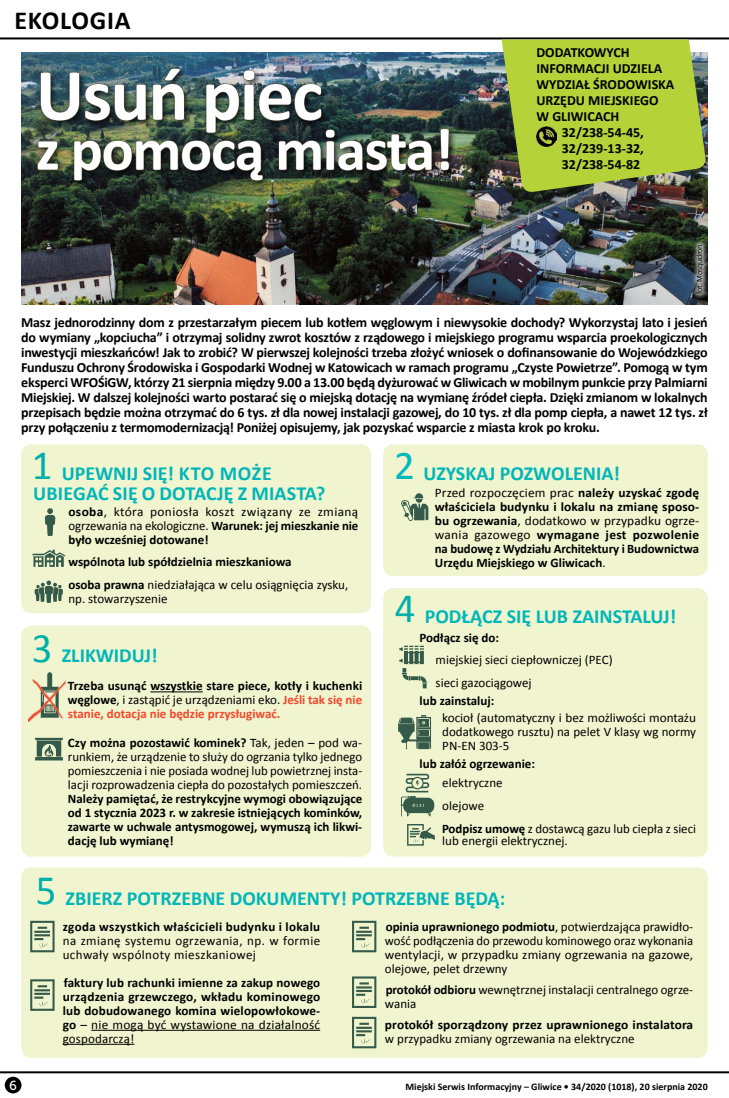
<style>
.page{position:relative;width:729px;height:1098px;background:#fff}
.page>*{position:absolute;margin:0;border:0;box-sizing:border-box;transform-origin:0 0}
.t1{font:700 74px "Calibri";letter-spacing:-.02em;color:#fff}
.t2{font:700 60px "Calibri";letter-spacing:-.02em;color:#fff}
.t3{font:42px "Calibri";color:#00afac}
.t4{font:41px "Calibri";color:#00b9bc}
.t5{font:700 26px "Calibri";letter-spacing:.03em;color:#000}
.t6{font:700 20px "Calibri";color:#00b6b9}
.t7{font:700 14px/15px "Calibri";color:#000;text-align:justify}
.t8{font:700 13px/14px "Calibri";color:#000;text-align:justify}
.t9{font:13px/14px "Calibri";color:#000;text-align:justify}
.t10{font:13px/14px "Calibri";letter-spacing:.03em;color:#000}
.t11{font:700 13px "Calibri";letter-spacing:.03em;color:#000}
.t12{font:13px "Museo Sans 500";color:#fff}
.t13{font:700 10px "Calibri";color:#000}
.t14{font:8px "Calibri";letter-spacing:-.03em;color:#000}
.s1{font-weight:700}
.s2{font-weight:400}
.s3{color:#f4472c}
</style>
<div class="page">
<hr style="left:0;top:1070px;width:729px;height:2px;background:#000">
<div style="left:5px;top:1076px;width:16px;height:16px;background:#000;border-radius:50%"></div>
<hr style="left:0;top:37px;width:729px;height:2px;background:#000">
<div style="left:21px;top:444px;width:350px;height:169px;background:#f0f5cf;border-radius:10px"></div>
<div style="left:21px;top:625px;width:350px;height:231px;background:#f0f5cf;border-radius:10px"></div>
<div style="left:21px;top:867px;width:686px;height:190px;background:#f0f5cf;border-radius:10px"></div>
<div style="left:383px;top:444px;width:324px;height:131px;background:#f0f5cf;border-radius:10px"></div>
<div style="left:383px;top:588px;width:324px;height:268px;background:#f0f5cf;border-radius:10px"></div>
<hr style="left:150px;top:691px;width:53px;height:1px;background:#000">
<svg style="left:45px;top:508px;width:10px;height:27px"></svg>
<svg style="left:35px;top:580px;width:28px;height:22px"></svg>
<svg style="left:32px;top:549px;width:33px;height:17px"></svg>
<svg style="left:401px;top:493px;width:27px;height:27px"></svg>
<svg style="left:47px;top:672px;width:6px;height:7px"></svg>
<img style="left:29px;top:679px;width:38px;height:42px">
<svg style="left:35px;top:737px;width:28px;height:23px"></svg>
<svg style="left:400px;top:773px;width:34px;height:43px"></svg>
<svg style="left:399px;top:645px;width:28px;height:43px"></svg>
<svg style="left:398px;top:715px;width:33px;height:33px"></svg>
<svg style="left:407px;top:824px;width:28px;height:21px"></svg>
<hr style="left:91px;top:1029px;width:229px;height:1px;background:#000">
<hr style="left:63px;top:1043px;width:71px;height:1px;background:#000">
<svg style="left:31px;top:920px;width:23px;height:31px"></svg>
<svg style="left:352px;top:920px;width:24px;height:31px"></svg>
<svg style="left:352px;top:976px;width:24px;height:31px"></svg>
<svg style="left:352px;top:1016px;width:24px;height:31px"></svg>
<svg style="left:31px;top:979px;width:23px;height:31px"></svg>
<img style="left:21px;top:53px;width:686px;height:251px">
<div style="left:35px;top:67px;width:422px;height:122px;background:#000;opacity:.75"></div>
<img style="left:37px;top:68px;width:395px;height:113px">
<svg style="left:440px;top:128px;width:9px;height:65px"></svg>
<svg style="left:501px;top:39px;width:205px;height:154px;background:#a5bd3e"></svg>
<img style="left:536px;top:126px;width:20px;height:20px">
<div style="left:691px;top:238px;width:18px;height:62px;background:#fff;opacity:.75"></div>
<h3 class="t5" style="left:14px;top:4px;width:117px">EKOLOGIA</h3>
<h1 class="t1" style="left:36px;top:48px;width:289px">Usuń piec</h1>
<h2 class="t2" style="left:36px;top:111px;width:419px">z pomocą miasta!</h2>
<p class="t7" style="left:536px;top:44px;width:127px;line-height:16px;text-align:left;text-indent:27px">ATKOWYCH<br>INFORMACJI UDZIELA<br>WYDZIAŁ ŚRODO</p>
<p class="t7" style="left:536px;top:45px;width:10px">DOD</p>
<p class="t7" style="left:635px;top:77px;width:41px">WISKA</p>
<p class="t7" style="left:536px;top:93px;width:123px">URZĘDU MIEJSKIEGO</p>
<p class="t7" style="left:536px;top:109px;width:84px">W GLIWICACH</p>
<p class="t7" style="left:561px;top:125px;width:84px">32/238-54-45,</p>
<p class="t7" style="left:561px;top:141px;width:84px">32/239-13-32,</p>
<p class="t7" style="left:561px;top:157px;width:80px">32/238-54-82</p>
<p class="t14" style="left:694px;top:293px;width:51px;rotate:-90deg">fot. Mosquidron</p>
<p class="t7" style="left:21px;top:314px;width:688px">Masz jednorodzinny dom z przestarzałym piecem lub kotłem węglowym i niewysokie dochody? Wykorzystaj lato i jesień do wymiany „kopciucha” i otrzymaj solidny zwrot kosztów z rządowego i miejskiego programu wsparcia proekologicznych inwestycji mieszkańców! Jak to zrobić? W pierwszej kolejności trzeba złożyć wniosek o dofinansowanie do Wojewódzkiego Funduszu Ochrony Środowiska i Gospodarki Wodnej w Katowicach w ramach programu „Czyste Powietrze”. Pomogą w tym eksperci WFOŚiGW, którzy 21 sierpnia między 9.00 a 13.00 będą dyżurować w Gliwicach w mobilnym punkcie przy Palmiarni Miejskiej. W dalszej kolejności warto postarać się o miejską dotację na wymianę źródeł ciepła. Dzięki zmianom w lokalnych przepisach będzie można otrzymać do 6 tys. zł dla nowej instalacji gazowej, do 10 tys. zł dla pomp ciepła, a nawet 12 tys. zł przy połączeniu z termomodernizacją! Poniżej opisujemy, jak pozyskać wsparcie z miasta krok po kroku.</p>
<h3 class="t3" style="left:32px;top:438px;width:22px">1</h3>
<h3 class="t6" style="left:62px;top:460px;width:209px">UPEWNIJ SIĘ! Kto m oże</h3>
<h3 class="t6" style="left:33px;top:480px;width:12px">ubiega</h3>
<h3 class="t6" style="left:98px;top:480px;width:98px">ć się o dotację</h3>
<h3 class="t6" style="left:238px;top:480px;width:26px">z miasta</h3>
<h3 class="t6" style="left:316px;top:480px;width:11px">?</h3>
<h3 class="t3" style="left:32px;top:621px;width:22px">3</h3>
<p class="t9" style="left:68px;top:504px;width:291px"><span class="s1">osoba</span>, która poniosła koszt związany ze zmianą ogrzewania na ekologiczne. <span class="s1">Warunek: jej mieszkanie nie było wcześniej dotowane!</span></p>
<p class="t8" style="left:68px;top:550px;width:281px;line-height:22.5px">wspólnota lub spółdzielnia mieszkaniowa<br>osoba prawna <span class="s2">niedziałająca w celu osiągnięcia zysku,</span></p>
<p class="t9" style="left:68px;top:591px;width:101px">np. stowarzyszenie</p>
<h3 class="t6" style="left:62px;top:642px;width:97px">ZLIKWIDUJ!</h3>
<p class="t8" style="left:68px;top:678px;width:296px">Trzeba usunąć wszystkie stare piece, kotły i kuchenki węglowe<span class="s2">, i zastąpić je urządzeniami eko.</span> <span class="s3">Jeśli tak się nie stanie, dotacja nie będzie przysługiwać.</span></p>
<p class="t9" style="left:68px;top:735px;width:296px"><span class="s1">Czy można pozostawić kominek?</span> Tak, jeden – pod wa&shy;runkiem, że urządzenie to służy do ogrzania tylko jednego pomieszczenia i nie posiada wodnej lub powietrznej insta&shy;lacji rozprowadzenia ciepła do pozostałych pomieszczeń.</p>
<p class="t8" style="left:68px;top:791px;width:296px">Należy pamiętać, że restrykcyjne wymogi obowiązujące od 1 stycznia 2023 r. w zakresie istniejących kominków, zawarte w uchwale antysmogowej, wymuszą ich likwi&shy;dację lub wymianę!</p>
<h3 class="t4" style="left:394px;top:440px;width:22px">2</h3>
<h3 class="t6" style="left:423px;top:460px;width:198px">UZYSKAJ POZWOLENIA!</h3>
<p class="t8" style="left:435px;top:486px;width:266px"><span class="s2">Przed rozpoczęciem prac</span> należy uzyskać zgodę właściciela budynku i lokalu na zmianę sposo&shy;bu ogrzewania<span class="s2">, dodatkowo w przypadku ogrze&shy;wania gazowego</span> wymagane jest pozwolenie na budowę z Wydziału Architektury i Budownictwa Urzędu Miejskiego w Gliwicach<span class="s2">.</span></p>
<h3 class="t3" style="left:395px;top:581px;width:22px">4</h3>
<h3 class="t6" style="left:424px;top:603px;width:253px">PODŁĄCZ SIĘ LUB ZAINSTALUJ!</h3>
<p class="t8" style="left:419px;top:630px;width:81px">Podłącz się do:</p>
<p class="t9" style="left:435px;top:648px;width:178px;line-height:22.3px">miejskiej sieci ciepłowniczej (PEC) sieci gazociągowej</p>
<p class="t8" style="left:419px;top:693px;width:76px">lub zainstaluj:</p>
<p class="t9" style="left:442px;top:710px;width:255px">kocioł (automatyczny i bez możliwości montażu dodatkowego rusztu) na pelet V klasy wg normy PN‑EN 303-5</p>
<p class="t8" style="left:419px;top:756px;width:117px">lub załóż ogrzewanie:</p>
<p class="t9" style="left:442px;top:771px;width:255px;line-height:22.9px;text-align:left">elektryczne<br>olejowe<br><span class="s1">Podpisz umowę</span> z dostawcą gazu lub ciepła z sieci</p>
<p class="t9" style="left:442px;top:833px;width:127px">lub energii elektrycznej.</p>
<h3 class="t3" style="left:36px;top:863px;width:22px">5</h3>
<h3 class="t6" style="left:66px;top:885px;width:441px">ZBIERZ POTRZEBNE DOKUMENTY! POTRZEBNE BĘDĄ:</h3>
<p class="t11" style="left:63px;top:917px;width:259px">zgoda wszystkich właścicieli budynku i lokalu</p>
<p class="t10" style="left:63px;top:932px;width:259px">na zmianę systemu ogrzewania, np. w formie uchwały wspólnoty mieszkaniowej</p>
<p class="t8" style="left:63px;top:975px;width:259px">faktury lub rachunki imienne za zakup nowego urządzenia grzewczego, wkładu kominowego lub dobudowanego komina wielopowłokowe&shy;go <span class="s2">– nie mogą być wystawione na działalność gospodarczą!</span></p>
<p class="t9" style="left:385px;top:918px;width:310px"><span class="s1">opinia uprawnionego podmiotu</span>, potwierdzająca prawidło&shy;wość podłączenia do przewodu kominowego oraz wykonania wentylacji, w przypadku zmiany ogrzewania na gazowe, olejowe, pelet drzewny</p>
<p class="t9" style="left:385px;top:982px;width:310px"><span class="s1">protokół odbioru</span> wewnętrznej instalacji centralnego ogrze&shy;wania</p>
<p class="t8" style="left:385px;top:1017px;width:310px">protokół sporządzony przez uprawnionego instalatora</p>
<p class="t9" style="left:385px;top:1031px;width:251px">w przypadku zmiany ogrzewania na elektryczne</p>
<p class="t12" style="left:9px;top:1077px;width:9px">6</p>
<p class="t13" style="left:405px;top:1079px;width:304px">Miejski Serwis Informacyjny – Gliwice • 34/2020 (1018), 20 sierpnia 2020</p>
</div>
